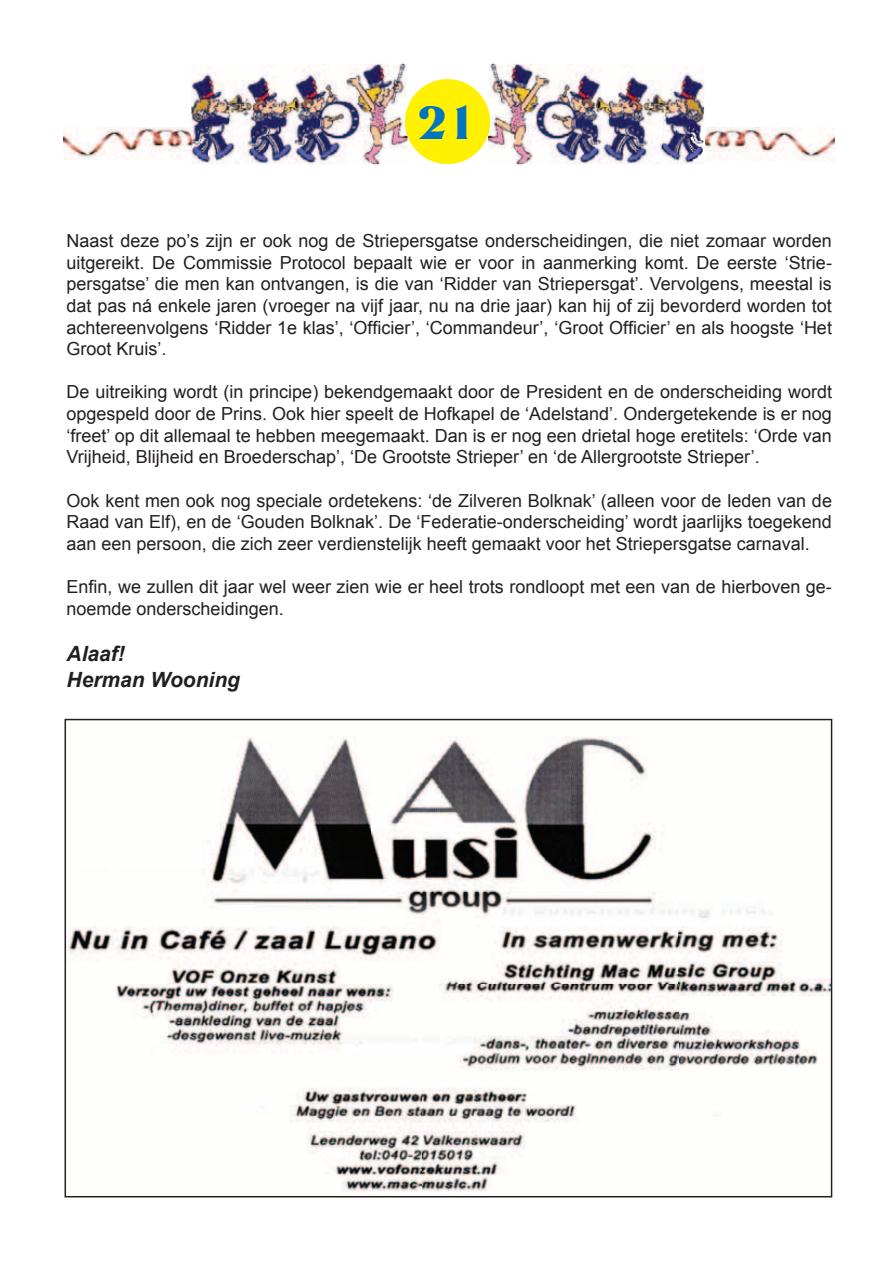
<style>
.page{position:relative;width:893px;height:1263px;background:#fff}
.page>*{position:absolute;margin:0;border:0;box-sizing:border-box;transform-origin:0 0}
.t1{font:48px "Deneane";color:#0074be}
.t2{font:italic 700 21px/25.2px "Arial";color:#231f20}
.t3{font:18px/21.6px "Arial";color:#231f20;text-align:justify}
</style>
<div class="page">
<div style="left:405px;top:79px;width:85px;height:85px;background:#fff101;border-radius:50%"></div>
<img style="left:191px;top:64px;width:217px;height:100px">
<img style="left:405px;top:107px;width:3px;height:29px">
<img style="left:488px;top:64px;width:216px;height:100px">
<img style="left:488px;top:109px;width:2px;height:26px">
<img style="left:64px;top:128px;width:144px;height:32px">
<img style="left:691px;top:128px;width:144px;height:32px">
<svg style="left:65px;top:719px;width:767px;height:478px"></svg>
<h1 class="t1" style="left:419px;top:93px;width:59px">21</h1>
<p class="t3" style="left:67px;top:230px;width:767px">Naast deze po’s zijn er ook nog de Striepersgatse onderscheidingen, die niet zomaar worden uitgereikt. De Commissie Protocol bepaalt wie er voor in aanmerking komt. De eerste ‘Strie&shy;persgatse’ die men kan ontvangen, is die van ‘Ridder van Striepersgat’. Vervolgens, meestal is dat pas ná enkele jaren (vroeger na vijf jaar, nu na drie jaar) kan hij of zij bevorderd worden tot achtereenvolgens ‘Ridder 1e klas’, ‘Officier’, ‘Commandeur’, ‘Groot Officier’ en als hoogste ‘Het Groot Kruis’.</p>
<p class="t3" style="left:67px;top:382px;width:767px">De uitreiking wordt (in principe) bekendgemaakt door de President en de onderscheiding wordt opgespeld door de Prins. Ook hier speelt de Hofkapel de ‘Adelstand’. Ondergetekende is er nog ‘freet’ op dit allemaal te hebben meegemaakt. Dan is er nog een drietal hoge eretitels: ‘Orde van Vrijheid, Blijheid en Broederschap’, ‘De Grootste Strieper’ en ‘de Allergrootste Strieper’.</p>
<p class="t3" style="left:67px;top:490px;width:767px">Ook kent men ook nog speciale ordetekens: ‘de Zilveren Bolknak’ (alleen voor de leden van de Raad van Elf), en de ‘Gouden Bolknak’. De ‘Federatie-onderscheiding’ wordt jaarlijks toegekend aan een persoon, die zich zeer verdienstelijk heeft gemaakt voor het Striepersgatse carnaval.</p>
<p class="t3" style="left:67px;top:576px;width:767px">Enfin, we zullen dit jaar wel weer zien wie er heel trots rondloopt met een van de hierboven ge&shy;noemde onderscheidingen.</p>
<p class="t2" style="left:67px;top:642px;width:175px">Alaaf!<br>Herman Wooning</p>
</div>
